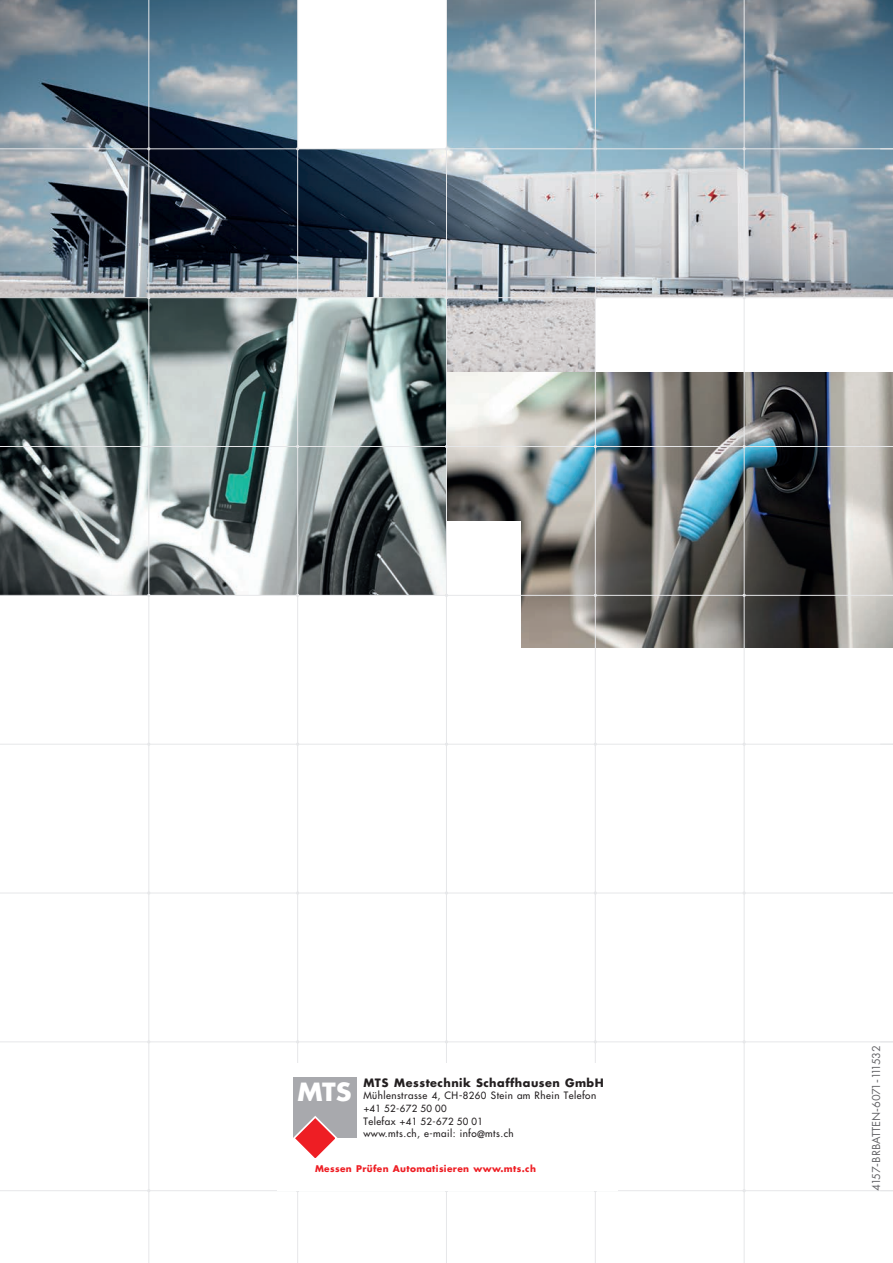
<style>
.page{position:relative;width:893px;height:1263px;background:#fff}
.page>*{position:absolute;margin:0;border:0;box-sizing:border-box;transform-origin:0 0}
.t1{font:700 24.45px "Futura";color:#fff;scale:1.05 1}
.t2{font:12px "Futura PT";letter-spacing:-.04em;color:#636366}
.t3{font:700 11.25px "Futura";letter-spacing:.04em;color:#231f20}
.t4{font:9.9px "Futura";letter-spacing:.045em;color:#231f20}
.t5{font:9.6px/12.6px "Futura";letter-spacing:.045em;color:#231f20}
.t6{font:700 9px "Futura";letter-spacing:.04em;color:#ee1e24}
.s1{font-size:9.6px}
.s2{font-size:10.05px}
.s3{font-size:9.9px}
</style>
<div class="page">
<img style="left:0;top:0;width:893px;height:372px">
<img style="left:447px;top:372px;width:446px;height:275px">
<img style="left:0;top:298px;width:446px;height:297px">
<div style="left:298px;top:0;width:148px;height:149px;background:#fff"></div>
<div style="left:446px;top:521px;width:75px;height:149px;background:#fff"></div>
<div style="left:595px;top:298px;width:298px;height:74px;background:#fff"></div>
<hr style="left:0;top:149px;width:893px;height:1px;background:#e6e7e9">
<svg style="left:880px;top:149px;width:13px;height:1px"></svg>
<hr style="left:0;top:893px;width:893px;height:1px;background:#e6e7e9">
<hr style="left:0;top:1041px;width:893px;height:1px;background:#e6e7e9">
<hr style="left:0;top:1190px;width:893px;height:1px;background:#e6e7e9">
<hr style="left:0;top:744px;width:893px;height:1px;background:#e6e7e9">
<hr style="left:0;top:595px;width:893px;height:1px;background:#e6e7e9">
<hr style="left:0;top:446px;width:893px;height:1px;background:#e6e7e9">
<hr style="left:0;top:297px;width:893px;height:1px;background:#e6e7e9">
<hr style="left:149px;top:0;width:1px;height:1263px;background:#e6e7e9">
<hr style="left:297px;top:0;width:1px;height:1263px;background:#e6e7e9">
<hr style="left:446px;top:0;width:1px;height:1263px;background:#e6e7e9">
<hr style="left:595px;top:0;width:1px;height:1263px;background:#e6e7e9">
<hr style="left:744px;top:0;width:1px;height:1263px;background:#e6e7e9">
<div style="left:277px;top:1063px;width:340px;height:127px;background:#fff"></div>
<div style="left:293px;top:1077px;width:64px;height:61px;background:#a8a9ad"></div>
<svg style="left:293px;top:1116px;width:45px;height:42px"></svg>
<p class="t3" style="left:363px;top:1077px;width:242px">MTS Messtechnik Schaffhausen GmbH</p>
<p class="t4" style="left:363px;top:1091px;width:234px">Mühlenstrasse <span class="s1">4</span><span class="s2">,</span> CH<span class="s2">-</span><span class="s1">8260</span> Stein am Rhein Telefon</p>
<p class="t5" style="left:363px;top:1103px;width:121px"><span class="s2">+</span>41 52-672 50 00<br><span class="s3">Telefax</span> <span class="s2">+</span>41 52-672 50 01</p>
<p class="t4" style="left:363px;top:1128px;width:152px">www.mts.ch, e-mail: info@mts.ch</p>
<p class="t6" style="left:315px;top:1164px;width:222px">Messen Prüfen Automatisieren www.mts.ch</p>
<h1 class="t1" style="left:298px;top:1080px;width:53px">MTS</h1>
<p class="t2" style="left:869px;top:1191px;width:147px;rotate:-90deg">4157-BRBATTEN-6071-111532</p>
</div>
